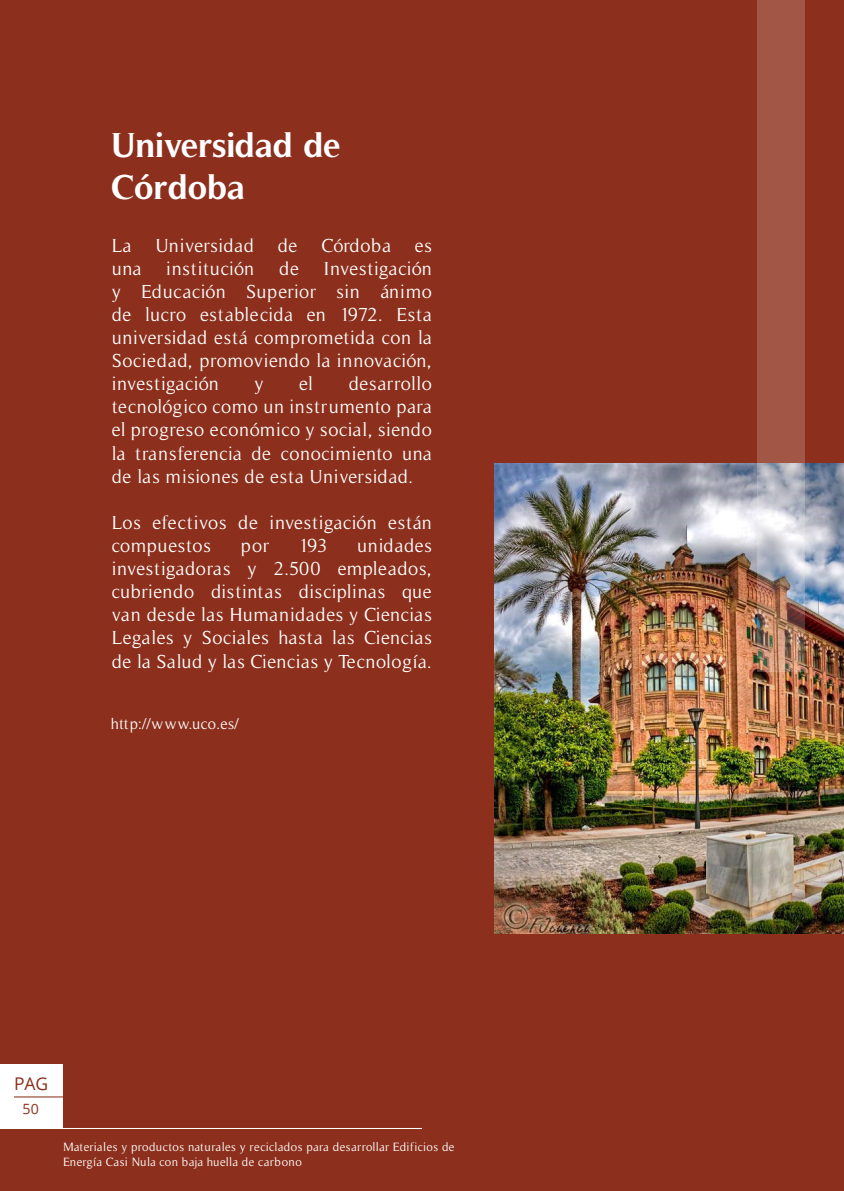
<style>
.page{position:relative;width:844px;height:1191px;background:#fff}
.page>*{position:absolute;margin:0;border:0;box-sizing:border-box;transform-origin:0 0}
.Nivel_2_Color_2{font:700 35px/42px "Timeless";color:#fff}
.t1{font:19.25px/23.1px "Timeless";letter-spacing:.025em;color:#fff;text-align:justify}
.t2{font:17.5px "Open Sans";color:#8c2f1c}
.t3{font:15.75px "Timeless";letter-spacing:.03em;color:#fff}
.t4{font:14.17px "Open Sans";color:#8c2f1c}
.t5{font:12.25px/14.7px "Timeless";letter-spacing:.025em;color:#fff}
</style>
<div class="page">
<div style="left:0;top:0;width:843px;height:1191px;background:#8c2f1c"></div>
<img style="left:494px;top:464px;width:349px;height:469px">
<svg style="left:757px;top:0;width:47px;height:672px;background:#a76e62"></svg>
<div style="left:0;top:1064px;width:63px;height:64px;background:#fff"></div>
<hr style="left:14px;top:1096px;width:49px;height:1px;background:#8c2f1c">
<hr style="left:0;top:1128px;width:422px;height:1px;background:#fff">
<p class="Nivel_2_Color_2" style="left:112px;top:124px;width:231px">Universidad de<br>Córdoba</p>
<p class="t1" style="left:112px;top:234px;width:321px">La Universidad de Córdoba es una</p>
<p class="t1" style="left:166px;top:257px;width:89px">institución</p>
<p class="t1" style="left:279px;top:257px;width:21px">de</p>
<p class="t1" style="left:112px;top:257px;width:321px;text-indent:212px">Investigación y Educación Superior sin ánimo de lucro establecida en 1972. Esta universidad está comprometida con la Sociedad, promoviendo la innovación, investigación</p>
<p class="t1" style="left:112px;top:372px;width:321px;text-indent:237px">desarrollo tecnológico como un instrumento para el progreso económico y social, siendo la transferencia de conocimiento una de las misiones de esta Universidad.</p>
<p class="t1" style="left:112px;top:511px;width:321px">Los efectivos de investigación están compuestos</p>
<p class="t1" style="left:254px;top:372px;width:11px">y</p>
<p class="t1" style="left:299px;top:372px;width:15px">el</p>
<p class="t1" style="left:112px;top:534px;width:321px;text-indent:245px">unidades investigadoras y 2.500 empleados, cubriendo distintas disciplinas que van desde las Humanidades y Ciencias Legales y Sociales hasta las Ciencias de la Salud y las Ciencias y Tecnología.</p>
<p class="t1" style="left:241px;top:534px;width:30px">por</p>
<p class="t1" style="left:299px;top:534px;width:30px">193</p>
<p class="t3" style="left:111px;top:715px;width:129px">http://www.uco.es/</p>
<p class="t2" style="left:14px;top:1072px;width:36px">PAG</p>
<p class="t4" style="left:23px;top:1099px;width:18px">50</p>
<p class="t5" style="left:63px;top:1139px;width:393px">Materiales y productos naturales y reciclados para desarrollar Edificios de<br>Energía Casi Nula con baja huella de carbono</p>
</div>
